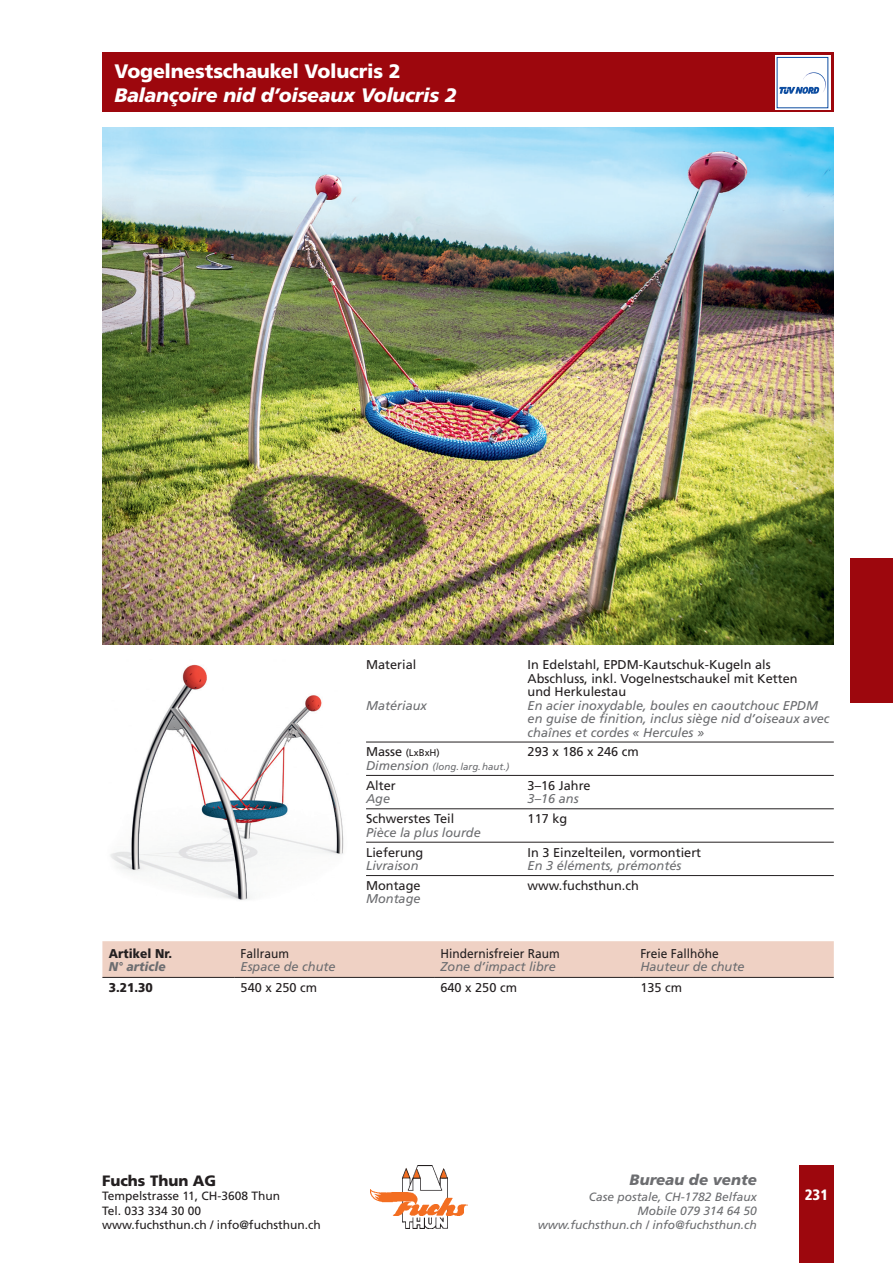
<style>
.page{position:relative;width:893px;height:1263px;background:#fff}
.page>*{position:absolute;margin:0;border:0;box-sizing:border-box;transform-origin:0 0}
.t1{font:italic 900 19.5px "Frutiger";letter-spacing:-.02em;color:#fff}
.t2{font:900 19.5px "Frutiger";letter-spacing:-.015em;color:#fff}
.t3{font:italic 900 15px "Frutiger";color:#6c6d70}
.t4{font:900 15px "Frutiger";color:#231f20}
.t5{font:900 condensed 15px "Frutiger";color:#fff}
.t6{font:italic 12.75px/13.5px "Frutiger";color:#6c6d70}
.t7{font:12.75px/13.5px "Frutiger";color:#231f20}
.t8{font:12.75px "Frutiger";color:#231f20;scale:.94 1}
.t9{font:900 12.75px "Frutiger";color:#231f20;scale:.94 1}
.t10{font:italic 900 12.75px "Frutiger";color:#6c6d70;scale:.94 1}
.t11{font:italic 12px/14.4px "Frutiger";color:#6c6d70;text-align:right}
.t12{font:12px/14.4px "Frutiger";color:#231f20}
.t13{font:italic 9.75px "Frutiger";color:#6c6d70}
.t14{font:9.75px "Frutiger";color:#231f20}
.s1{font-size:12.75px}
</style>
<div class="page">
<div style="left:799px;top:1165px;width:34px;height:98px;background:#9d070d"></div>
<img style="left:402px;top:1165px;width:46px;height:64px">
<img style="left:370px;top:1188px;width:97px;height:27px">
<div style="left:102px;top:53px;width:731px;height:59px;background:#9d070d"></div>
<div style="left:850px;top:558px;width:43px;height:145px;background:#9d070d"></div>
<div style="left:102px;top:941px;width:732px;height:36px;background:#efd1c4"></div>
<hr style="left:102px;top:977px;width:132px;height:1px;background:#231f20">
<hr style="left:234px;top:977px;width:200px;height:1px;background:#231f20">
<hr style="left:434px;top:977px;width:200px;height:1px;background:#231f20">
<hr style="left:634px;top:977px;width:200px;height:1px;background:#231f20">
<hr style="left:366px;top:742px;width:468px;height:1px;background:#231f20">
<hr style="left:366px;top:775px;width:468px;height:1px;background:#231f20">
<hr style="left:366px;top:808px;width:468px;height:1px;background:#231f20">
<hr style="left:366px;top:842px;width:468px;height:1px;background:#231f20">
<hr style="left:366px;top:875px;width:468px;height:1px;background:#231f20">
<img style="left:102px;top:127px;width:732px;height:517px">
<img style="left:110px;top:664px;width:234px;height:236px">
<svg style="left:775px;top:56px;width:55px;height:54px;background:#e5ecf5"></svg>
<svg style="left:779px;top:72px;width:47px;height:22px"></svg>
<h1 class="t2" style="left:114px;top:60px;width:288px">Vogelnestschaukel Volucris 2</h1>
<h1 class="t1" style="left:114px;top:83px;width:344px">Balançoire nid d’oiseaux Volucris 2</h1>
<p class="t9" style="left:109px;top:945px;width:69px">Artikel Nr.</p>
<p class="t10" style="left:109px;top:959px;width:62px">N° article</p>
<p class="t8" style="left:241px;top:945px;width:53px">Fallraum</p>
<p class="t6" style="left:241px;top:960px;width:96px">Espace de chute</p>
<p class="t7" style="left:366px;top:658px;width:52px">Material</p>
<p class="t7" style="left:528px;top:658px;width:272px">In Edelstahl, EPDM-Kautschuk-Kugeln als<br>Abschluss, inkl. Vogelnestschaukel mit Ketten und Herkulestau</p>
<p class="t6" style="left:366px;top:698px;width:62px">Matériaux</p>
<p class="t6" style="left:528px;top:698px;width:303px">En acier inoxydable, boules en caoutchouc EPDM en guise de finition, inclus siège nid d’oiseaux avec chaînes et cordes « Hercules »</p>
<p class="t14" style="left:366px;top:747px;width:75px"><span class="s1">Masse</span> (LxBxH)</p>
<p class="t7" style="left:528px;top:745px;width:113px">293 x 186 x 246 cm</p>
<p class="t13" style="left:366px;top:761px;width:145px"><span class="s1">Dimension</span> (long.larg.haut.)</p>
<p class="t7" style="left:366px;top:778px;width:31px">Alter</p>
<p class="t7" style="left:528px;top:778px;width:65px">3–16 Jahre</p>
<p class="t6" style="left:366px;top:792px;width:26px">Age</p>
<p class="t6" style="left:528px;top:792px;width:53px">3–16 ans</p>
<p class="t7" style="left:366px;top:812px;width:90px">Schwerstes Teil</p>
<p class="t7" style="left:528px;top:812px;width:41px">117 kg</p>
<p class="t6" style="left:366px;top:825px;width:116px">Pièce la plus lourde</p>
<p class="t7" style="left:366px;top:845px;width:59px">Lieferung</p>
<p class="t7" style="left:528px;top:845px;width:175px">In 3 Einzelteilen, vormontiert</p>
<p class="t6" style="left:366px;top:859px;width:54px">Livraison</p>
<p class="t6" style="left:528px;top:859px;width:155px">En 3 éléments, prémontés</p>
<p class="t7" style="left:366px;top:879px;width:56px">Montage</p>
<p class="t7" style="left:528px;top:879px;width:113px">www.fuchsthun.ch</p>
<p class="t6" style="left:366px;top:892px;width:56px">Montage</p>
<p class="t8" style="left:440px;top:945px;width:128px">Hindernisfreier Raum</p>
<p class="t6" style="left:440px;top:960px;width:117px">Zone d’impact libre</p>
<p class="t8" style="left:640px;top:945px;width:85px">Freie Fallhöhe</p>
<p class="t6" style="left:640px;top:960px;width:106px">Hauteur de chute</p>
<p class="t9" style="left:109px;top:979px;width:48px">3.21.30</p>
<p class="t7" style="left:241px;top:980px;width:78px">540 x 250 cm</p>
<p class="t7" style="left:440px;top:980px;width:78px">640 x 250 cm</p>
<p class="t7" style="left:640px;top:980px;width:43px">135 cm</p>
<p class="t4" style="left:102px;top:1171px;width:116px">Fuchs Thun AG</p>
<p class="t12" style="left:102px;top:1189px;width:220px">Tempelstrasse 11, CH-3608 Thun<br>Tel. 033 334 30 00<br>www.fuchsthun.ch / info@fuchsthun.ch</p>
<p class="t3" style="left:630px;top:1170px;width:129px">Bureau de vente</p>
<p class="t11" style="left:538px;top:1189px;width:220px">Case postale, CH-1782 Belfaux<br>Mobile 079 314 64 50 www.fuchsthun.ch / info@fuchsthun.ch</p>
<p class="t5" style="left:805px;top:1186px;width:25px">231</p>
</div>
